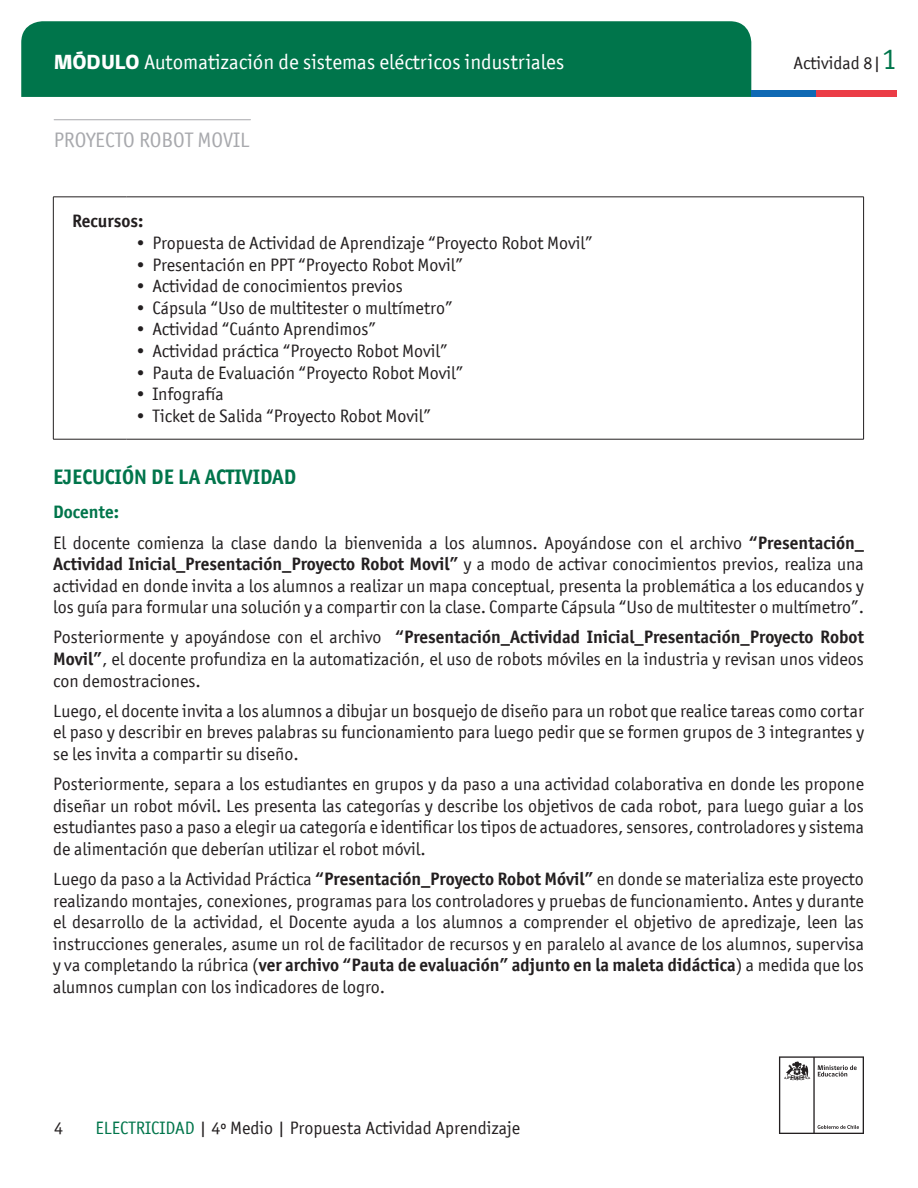
<style>
.page{position:relative;width:918px;height:1188px;background:#fff}
.page>*{position:absolute;margin:0;border:0;box-sizing:border-box;transform-origin:0 0}
.t1{font:21px "Officina San ITC";color:#fff}
.t2{font:700 21px "Officina San ITC";color:#00754b}
.t3{font:21px "Officina San ITC";color:#a8a9ad}
.t4{font:18px/21.6px "Officina San ITC";color:#231f20;text-align:justify}
.t5{font:700 18px "Officina San ITC";color:#231f20}
.t6{font:700 18px "Officina San ITC";color:#00754b}
.s1{font-family:"gob CL";font-weight:800}
.s2{font-size:30px;color:#00754b}
.s3{font-weight:700}
.s4{color:#00754b}
</style>
<div class="page">
<svg style="left:779px;top:1056px;width:85px;height:78px"></svg>
<div style="left:21px;top:21px;width:730px;height:76px;background:#00754b"></div>
<div style="left:751px;top:90px;width:65px;height:7px;background:#0f69b4"></div>
<div style="left:816px;top:90px;width:81px;height:7px;background:#eb3c46"></div>
<hr style="left:54px;top:119px;width:196px;height:1px;background:#a8a9ad">
<hr style="left:53px;top:197px;width:74px;height:1px;background:#231f20">
<hr style="left:127px;top:197px;width:737px;height:1px;background:#231f20">
<hr style="left:863px;top:197px;width:1px;height:242px;background:#231f20">
<hr style="left:53px;top:197px;width:1px;height:242px;background:#231f20">
<hr style="left:53px;top:439px;width:74px;height:1px;background:#231f20">
<hr style="left:127px;top:439px;width:737px;height:1px;background:#231f20">
<p class="t1" style="left:54px;top:50px;width:512px"><span class="s1">MÓDULO</span> Automatización de sistemas eléctricos industriales</p>
<p class="t4" style="left:794px;top:52px;width:105px">Actividad 8|<span class="s2">1</span></p>
<p class="t3" style="left:54px;top:128px;width:197px">PROYECTO ROBOT MOVIL</p>
<p class="t5" style="left:72px;top:210px;width:73px">Recursos:</p>
<p class="t4" style="left:134px;top:232px;width:460px">• Propuesta de Actividad de Aprendizaje “Proyecto Robot Movil”</p>
<p class="t4" style="left:134px;top:254px;width:330px">• Presentación en PPT “Proyecto Robot Movil”</p>
<p class="t4" style="left:134px;top:275px;width:270px">• Actividad de conocimientos previos</p>
<p class="t4" style="left:134px;top:297px;width:320px">• Cápsula “Uso de multitester o multímetro”</p>
<p class="t4" style="left:134px;top:318px;width:243px">• Actividad “Cuánto Aprendimos”</p>
<p class="t4" style="left:134px;top:340px;width:315px">• Actividad práctica “Proyecto Robot Movil”</p>
<p class="t4" style="left:134px;top:362px;width:330px">• Pauta de Evaluación “Proyecto Robot Movil”</p>
<p class="t4" style="left:134px;top:383px;width:91px">• Infografía</p>
<p class="t4" style="left:134px;top:405px;width:298px">• Ticket de Salida “Proyecto Robot Movil”</p>
<p class="t2" style="left:53px;top:464px;width:245px">EJECUCIÓN DE LA ACTIVIDAD</p>
<p class="t6" style="left:53px;top:501px;width:67px">Docente:</p>
<p class="t4" style="left:53px;top:532px;width:812px">El docente comienza la clase dando la bienvenida a los alumnos. Apoyándose con el archivo <span class="s3">“Presentación_ Actividad Inicial_Presentación_Proyecto Robot Movil”</span> y a modo de activar conocimientos previos, realiza una actividad en donde invita a los alumnos a realizar un mapa conceptual, presenta la problemática a los educandos y los guía para formular una solución y a compartir con la clase. Comparte Cápsula “Uso de multitester o multímetro”.</p>
<p class="t4" style="left:53px;top:627px;width:812px">Posteriormente y apoyándose con el archivo <span class="s3">“Presentación_Actividad Inicial_Presentación_Proyecto Robot Movil”</span>, el docente profundiza en la automatización, el uso de robots móviles en la industria y revisan unos videos con demostraciones.</p>
<p class="t4" style="left:53px;top:700px;width:812px">Luego, el docente invita a los alumnos a dibujar un bosquejo de diseño para un robot que realice tareas como cortar el paso y describir en breves palabras su funcionamiento para luego pedir que se formen grupos de 3 integrantes y se les invita a compartir su diseño.</p>
<p class="t4" style="left:53px;top:773px;width:812px">Posteriormente, separa a los estudiantes en grupos y da paso a una actividad colaborativa en donde les propone diseñar un robot móvil. Les presenta las categorías y describe los objetivos de cada robot, para luego guiar a los estudiantes paso a paso a elegir ua categoría e identificar los tipos de actuadores, sensores, controladores y sistema de alimentación que deberían utilizar el robot móvil.</p>
<p class="t4" style="left:53px;top:868px;width:812px">Luego da paso a la Actividad Práctica <span class="s3">“Presentación_Proyecto Robot Móvil”</span> en donde se materializa este proyecto realizando montajes, conexiones, programas para los controladores y pruebas de funcionamiento. Antes y durante el desarrollo de la actividad, el Docente ayuda a los alumnos a comprender el objetivo de apredizaje, leen las instrucciones generales, asume un rol de facilitador de recursos y en paralelo al avance de los alumnos, supervisa y va completando la rúbrica (<span class="s3">ver archivo “Pauta de evaluación” adjunto en la maleta didáctica</span>) a medida que los alumnos cumplan con los indicadores de logro.</p>
<p class="t4" style="left:54px;top:1117px;width:10px">4</p>
<p class="t4" style="left:95px;top:1117px;width:426px"><span class="s4">ELECTRICIDAD</span> | 4º Medio | Propuesta Actividad Aprendizaje</p>
</div>
